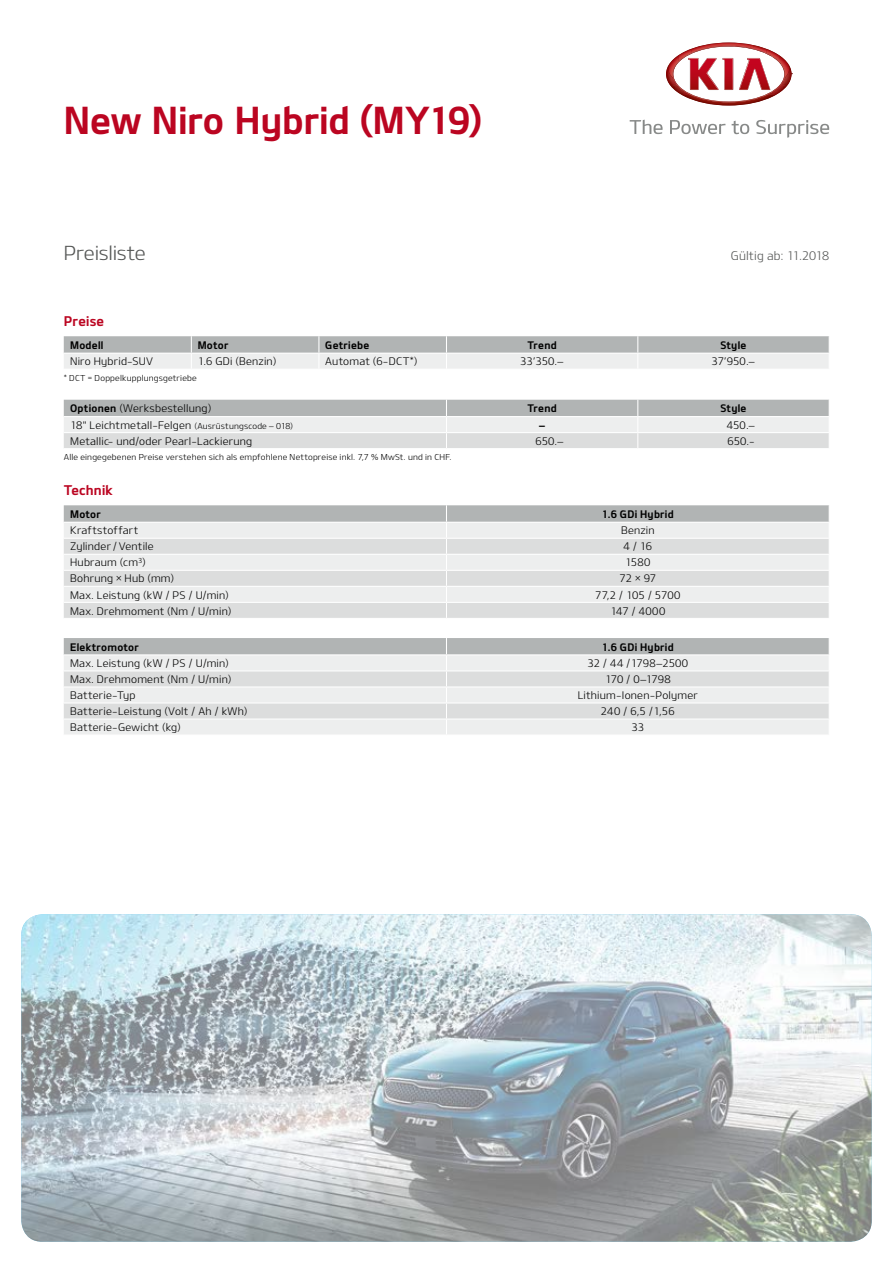
<style>
.page{position:relative;width:893px;height:1263px;background:#fff}
.page>*{position:absolute;margin:0;border:0;box-sizing:border-box;transform-origin:0 0}
.t1{font:37.5px "Design KOTFB";color:#bb0521}
.t2{font:19.5px "Design KOTFL";letter-spacing:-.01em;color:#555756}
.t3{font:13.5px "Design KOTFB";letter-spacing:.015em;color:#bb0521}
.t4{font:12px "Design KOTFL";letter-spacing:.015em;color:#555756}
.t5{font:10.5px "Design KOTFL";letter-spacing:.02em;color:#000}
.t6{font:10.5px "Design KOTFB";letter-spacing:.025em;color:#000}
.t7{font:8.25px "Design KOTFL";letter-spacing:.025em;color:#000}
.s1{font-family:"Design KOTFB"}
.s2{font-size:8.25px}
</style>
<div class="page">
<img style="left:21px;top:914px;width:851px;height:328px">
<svg style="left:666px;top:43px;width:126px;height:63px"></svg>
<svg style="left:630px;top:120px;width:33px;height:14px"></svg>
<svg style="left:670px;top:120px;width:55px;height:14px"></svg>
<svg style="left:732px;top:121px;width:17px;height:13px"></svg>
<svg style="left:756px;top:120px;width:73px;height:18px"></svg>
<svg style="left:64px;top:336px;width:765px;height:33px;background:#d0d2d2"></svg>
<svg style="left:64px;top:400px;width:765px;height:48px;background:#d2d4d4"></svg>
<hr style="left:446px;top:416px;width:192px;height:1px;background:#fff">
<hr style="left:638px;top:416px;width:192px;height:1px;background:#fff">
<hr style="left:64px;top:416px;width:382px;height:1px;background:#fff">
<hr style="left:64px;top:432px;width:382px;height:1px;background:#fff">
<hr style="left:446px;top:432px;width:192px;height:1px;background:#fff">
<hr style="left:638px;top:432px;width:192px;height:1px;background:#fff">
<svg style="left:64px;top:505px;width:765px;height:113px;background:#dedfdf"></svg>
<hr style="left:64px;top:522px;width:382px;height:1px;background:#fff">
<hr style="left:446px;top:522px;width:384px;height:1px;background:#fff">
<svg style="left:64px;top:638px;width:765px;height:96px;background:#dedfdf"></svg>
<h1 class="t1" style="left:64px;top:96px;width:419px">New Niro Hybrid (MY19)</h1>
<h2 class="t2" style="left:64px;top:241px;width:83px">Preisliste</h2>
<p class="t4" style="left:731px;top:248px;width:100px">Gültig ab: 11.2018</p>
<p class="t3" style="left:64px;top:312px;width:42px">Preise</p>
<p class="t6" style="left:70px;top:338px;width:35px">Modell</p>
<p class="t6" style="left:198px;top:338px;width:32px">Motor</p>
<p class="t6" style="left:325px;top:338px;width:46px">Getriebe</p>
<p class="t6" style="left:527px;top:338px;width:31px">Trend</p>
<p class="t6" style="left:721px;top:338px;width:27px">Style</p>
<p class="t5" style="left:70px;top:355px;width:85px">Niro Hybrid-SUV</p>
<p class="t5" style="left:198px;top:355px;width:80px">1.6 GDi (Benzin)</p>
<p class="t5" style="left:325px;top:355px;width:94px">Automat (6-DCT*)</p>
<p class="t5" style="left:520px;top:355px;width:45px">33’350.–</p>
<p class="t5" style="left:712px;top:355px;width:45px">37’950.–</p>
<p class="t7" style="left:64px;top:372px;width:134px">* DCT = Doppelkupplungsgetriebe</p>
<p class="t5" style="left:70px;top:402px;width:143px"><span class="s1">Optionen</span> (Werksbestellung)</p>
<p class="t6" style="left:527px;top:402px;width:31px">Trend</p>
<p class="t6" style="left:721px;top:402px;width:27px">Style</p>
<p class="t5" style="left:70px;top:418px;width:225px">18" Leichtmetall-Felgen <span class="s2">(Ausrüstungscode – 018)</span></p>
<p class="t6" style="left:539px;top:418px;width:7px">–</p>
<p class="t5" style="left:727px;top:418px;width:29px">450.–</p>
<p class="t5" style="left:70px;top:434px;width:184px">Metallic- und/oder Pearl-Lackierung</p>
<p class="t5" style="left:535px;top:434px;width:29px">650.–</p>
<p class="t5" style="left:727px;top:434px;width:29px">650.-</p>
<p class="t7" style="left:64px;top:452px;width:389px">Alle eingegebenen Preise verstehen sich als empfohlene Nettopreise inkl. 7,7 % MwSt. und in CHF.</p>
<p class="t3" style="left:64px;top:481px;width:50px">Technik</p>
<p class="t6" style="left:70px;top:507px;width:32px">Motor</p>
<p class="t6" style="left:602px;top:507px;width:73px">1.6 GDi Hybrid</p>
<p class="t5" style="left:70px;top:524px;width:70px">Kraftstoffart</p>
<p class="t5" style="left:621px;top:524px;width:35px">Benzin</p>
<p class="t5" style="left:70px;top:540px;width:85px">Zylinder / Ventile</p>
<p class="t5" style="left:623px;top:540px;width:30px">4 / 16</p>
<p class="t5" style="left:70px;top:556px;width:77px">Hubraum (cm<sup>3</sup>)</p>
<p class="t5" style="left:625px;top:556px;width:27px">1580</p>
<p class="t5" style="left:70px;top:572px;width:106px">Bohrung × Hub (mm)</p>
<p class="t5" style="left:619px;top:572px;width:38px">72 × 97</p>
<p class="t5" style="left:70px;top:588px;width:160px">Max. Leistung (kW / PS / U/min)</p>
<p class="t5" style="left:595px;top:588px;width:87px">77,2 / 105 / 5700</p>
<p class="t5" style="left:70px;top:604px;width:163px">Max. Drehmoment (Nm / U/min)</p>
<p class="t5" style="left:610px;top:604px;width:56px">147 / 4000</p>
<p class="t6" style="left:70px;top:640px;width:70px">Elektromotor</p>
<p class="t6" style="left:602px;top:640px;width:73px">1.6 GDi Hybrid</p>
<p class="t5" style="left:70px;top:657px;width:160px">Max. Leistung (kW / PS / U/min)</p>
<p class="t5" style="left:587px;top:657px;width:102px">32 / 44 / 1798–2500</p>
<p class="t5" style="left:70px;top:673px;width:163px">Max. Drehmoment (Nm / U/min)</p>
<p class="t5" style="left:605px;top:673px;width:67px">170 / 0–1798</p>
<p class="t5" style="left:70px;top:689px;width:67px">Batterie-Typ</p>
<p class="t5" style="left:578px;top:689px;width:122px">Lithium-Ionen-Polymer</p>
<p class="t5" style="left:70px;top:705px;width:179px">Batterie-Leistung (Volt / Ah / kWh)</p>
<p class="t5" style="left:601px;top:705px;width:75px">240 / 6,5 / 1,56</p>
<p class="t5" style="left:70px;top:721px;width:112px">Batterie-Gewicht (kg)</p>
<p class="t5" style="left:632px;top:721px;width:14px">33</p>
</div>
